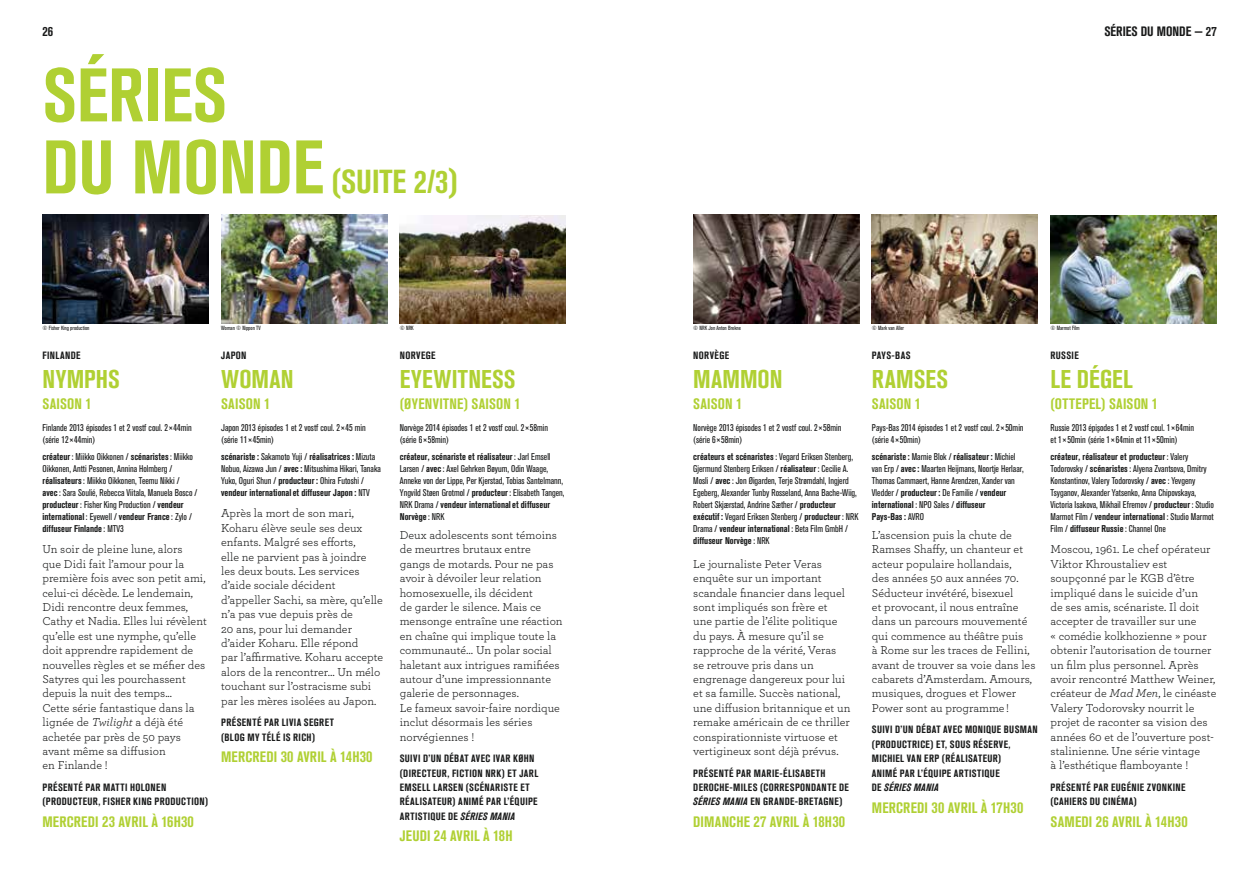
<style>
.page{position:relative;width:1259px;height:893px;background:#fff}
.page>*{position:absolute;margin:0;border:0;box-sizing:border-box;transform-origin:0 0}
.t1{font:700 condensed 75px/72px "Akzidenz Grotesk BQ";color:#b0d033}
.t2{font:700 condensed 33px "Akzidenz Grotesk BQ";color:#b0d033}
.t3{font:700 condensed 25.5px "Akzidenz Grotesk MG";letter-spacing:.01em;color:#b0d033}
.t4{font:700 condensed 15px "Akzidenz Grotesk MG";letter-spacing:.015em;color:#b0d033}
.t5{font:700 condensed 13.5px "Akzidenz Grotesk BQ";color:#181919}
.t6{font:12px/14.4px "Archer";color:#181919}
.t7{font:700 condensed 10.5px/14.4px "Akzidenz Grotesk MG";letter-spacing:.035em;color:#181919}
.t8{font:italic 700 condensed 10.5px "Akzidenz Grotesk BQ";letter-spacing:.025em;color:#181919}
.t9{font:condensed 9.75px/12px "Akzidenz Grotesk BQ";color:#181919}
.t10{font:condensed 6px "Akzidenz Grotesk BQ";color:#181919}
.s1{font-weight:700}
.s2{font-style:italic}
.s3{font-family:"Akzidenz Grotesk BQ";font-style:italic}
.s4{font-family:"Akzidenz Grotesk MG";font-style:normal}
</style>
<div class="page">
<img style="left:400px;top:215px;width:166px;height:108px">
<img style="left:43px;top:215px;width:165px;height:108px">
<img style="left:693px;top:215px;width:166px;height:108px">
<img style="left:221px;top:215px;width:166px;height:108px">
<img style="left:872px;top:215px;width:165px;height:108px">
<img style="left:1050px;top:215px;width:166px;height:108px">
<p class="t5" style="left:43px;top:24px;width:12px">26</p>
<p class="t5" style="left:1104px;top:24px;width:114px">SÉRIES DU MONDE — 27</p>
<h1 class="t1" style="left:43px;top:59px;width:283px">SÉRIES<br>DU MONDE</h1>
<h2 class="t2" style="left:331px;top:163px;width:128px">(SUITE 2/3)</h2>
<p class="t10" style="left:43px;top:325px;width:48px">© Fisher King production</p>
<p class="t10" style="left:221px;top:325px;width:41px">Woman © Nippon TV</p>
<p class="t10" style="left:400px;top:325px;width:15px">© NRK</p>
<p class="t10" style="left:693px;top:325px;width:49px">© NRK Jon Anton Brekne</p>
<p class="t10" style="left:872px;top:325px;width:34px">© Mark van Aller</p>
<p class="t7" style="left:43px;top:348px;width:39px">FINLANDE</p>
<h3 class="t3" style="left:43px;top:364px;width:79px">NYMPHS</h3>
<p class="t4" style="left:43px;top:396px;width:51px">SAISON 1</p>
<p class="t9" style="left:43px;top:422px;width:151px">Finlande 2013 épisodes 1 et 2 vostf coul. 2×44min (série 12×44min)</p>
<p class="t9" style="left:43px;top:451px;width:156px"><span class="s1">créateur</span>: Miikko Oikkonen / <span class="s1">scénaristes</span>: Miikko Oikkonen, Antti Pesonen, Annina Holmberg / <span class="s1">réalisateurs</span>: Miikko Oikkonen, Teemu Nikki / <span class="s1">avec</span>: Sara Soulié, Rebecca Viitala, Manuela Bosco / <span class="s1">producteur</span>: Fisher King Production / <span class="s1">vendeur international</span> : Eyewell / <span class="s1">vendeur France</span>: Zylo / <span class="s1">diffuseur Finlande</span>: MTV3</p>
<p class="t6" style="left:43px;top:542px;width:166px">Un soir de pleine lune, alors<br>que Didi fait l’amour pour la première fois avec son petit ami, celui-ci décède. Le lendemain,<br>Didi rencontre deux femmes,<br>Cathy et Nadia. Elles lui révèlent qu’elle est une nymphe, qu’elle doit apprendre rapidement de nouvelles règles et se méfier des<br>Satyres qui les pourchassent depuis la nuit des temps...<br>Cette série fantastique dans la lignée de <span class="s2">Twilight</span> a déjà été achetée par près de 50 pays avant même sa diffusion<br>en Finlande !</p>
<p class="t7" style="left:43px;top:780px;width:167px">PRÉSENTÉ PAR MATTI HOLONEN (PRODUCTEUR, FISHER KING PRODUCTION)</p>
<p class="t4" style="left:43px;top:813px;width:153px">MERCREDI 23 AVRIL À 16H30</p>
<p class="t7" style="left:221px;top:348px;width:27px">JAPON</p>
<h3 class="t3" style="left:221px;top:364px;width:74px">WOMAN</h3>
<p class="t4" style="left:221px;top:396px;width:51px">SAISON 1</p>
<p class="t9" style="left:221px;top:422px;width:146px">Japon 2013 épisodes 1 et 2 vostf coul. 2×45 min (série 11×45min)</p>
<p class="t9" style="left:221px;top:451px;width:161px"><span class="s1">scénariste:</span> Sakamoto Yuji / <span class="s1">réalisatrices:</span> Mizuta Nobuo, Aizawa Jun / <span class="s1">avec:</span> Mitsushima Hikari, Tanaka Yuko, Oguri Shun / <span class="s1">producteur:</span> Ohira Futoshi / <span class="s1">vendeur internationalet diffuseur Japon :</span> NTV</p>
<p class="t6" style="left:221px;top:506px;width:164px">Après la mort de son mari,<br>Koharu élève seule ses deux enfants. Malgré ses efforts,<br>elle ne parvient pas à joindre les deux bouts. Les services d’aide sociale décident d’appeller Sachi, sa mère, qu’elle n’a pas vue depuis près de<br>20 ans, pour lui demander d’aider Koharu. Elle répond<br>par l’affirmative. Koharu accepte alors de la rencontrer… Un mélo touchant sur l’ostracisme subi par les mères isolées au Japon.</p>
<p class="t7" style="left:221px;top:715px;width:114px">PRÉSENTÉ PAR LIVIA SEGRET (BLOG MY TÉLÉ IS RICH)</p>
<p class="t4" style="left:221px;top:748px;width:153px">MERCREDI 30 AVRIL À 14H30</p>
<p class="t7" style="left:400px;top:348px;width:37px">NORVEGE</p>
<h3 class="t3" style="left:400px;top:364px;width:117px">EYEWITNESS</h3>
<p class="t4" style="left:400px;top:396px;width:122px">(ØYENVITNE) SAISON 1</p>
<p class="t9" style="left:400px;top:422px;width:150px">Norvège 2014 épisodes 1 et 2 vostf coul. 2×58min (série 6×58min)</p>
<p class="t9" style="left:400px;top:451px;width:166px"><span class="s1">créateur, scénariste et réalisateur</span>: Jarl Emsell Larsen / <span class="s1">avec</span>: Axel Gehrken Bøyum, Odin Waage, Anneke von der Lippe, Per Kjerstad, Tobias Santelmann, Yngvild Støen Grotmol / <span class="s1">producteur</span>: Elisabeth Tangen, NRK Drama / <span class="s1">vendeur internationalet diffuseur Norvège</span>: NRK</p>
<p class="t6" style="left:400px;top:527px;width:164px">Deux adolescents sont témoins de meurtres brutaux entre gangs de motards. Pour ne pas avoir à dévoiler leur relation homosexuelle, ils décident<br>de garder le silence. Mais ce mensonge entraîne une réaction en chaîne qui implique toute la communauté… Un polar social haletant aux intrigues ramifiées autour d’une impressionnante galerie de personnages.<br>Le fameux savoir-faire nordique inclut désormais les séries norvégiennes !</p>
<p class="t7" style="left:400px;top:751px;width:140px">SUIVI D’UN DÉBAT AVEC IVAR KØHN (DIRECTEUR, FICTION NRK) ET JARL<br>EMSELL LARSEN (SCÉNARISTE ET<br>RÉALISATEUR) ANIMÉ PAR L’ÉQUIPE<br>ARTISTIQUE DE <span class="s3">SÉRIES MANIA</span></p>
<p class="t4" style="left:400px;top:828px;width:114px">JEUDI 24 AVRIL À 18H</p>
<p class="t7" style="left:693px;top:348px;width:37px">NORVÈGE</p>
<h3 class="t3" style="left:693px;top:364px;width:91px">MAMMON</h3>
<p class="t4" style="left:693px;top:396px;width:51px">SAISON 1</p>
<p class="t9" style="left:693px;top:422px;width:150px">Norvège 2013 épisodes 1 et 2 vostf coul. 2×58min (série 6×58min)</p>
<p class="t9" style="left:693px;top:451px;width:167px"><span class="s1">créateurs et scénaristes</span>: Vegard Eriksen Stenberg, Gjermund Stenberg Eriksen / <span class="s1">réalisateur</span>: Cecilie A.<br>Mosli / <span class="s1">avec</span>: Jon Øigarden, Terje Strømdahl, Ingjerd Egeberg, Alexander Tunby Rosseland, Anna Bache-Wiig, Robert Skjærstad, Andrine Sæther / <span class="s1">producteur exécutif:</span> Vegard Eriksen Stenberg / <span class="s1">producteur</span>: NRK Drama / <span class="s1">vendeur international</span> : Beta Film GmbH / <span class="s1">diffuseur Norvège</span>: NRK</p>
<p class="t6" style="left:693px;top:556px;width:159px">Le journaliste Peter Veras enquête sur un important scandale financier dans lequel sont impliqués son frère et<br>une partie de l’élite politique du pays. À mesure qu’il se rapproche de la vérité, Veras<br>se retrouve pris dans un engrenage dangereux pour lui et sa famille. Succès national, une diffusion britannique et un remake américain de ce thriller conspirationniste virtuose et vertigineux sont déjà prévus.</p>
<p class="t7" style="left:693px;top:766px;width:157px">PRÉSENTÉ PAR MARIE-ÉLISABETH<br>DEROCHE-MILES (CORRESPONDANTE DE<br><span class="s3">SÉRIES MANIA</span> EN GRANDE-BRETAGNE)</p>
<p class="t4" style="left:693px;top:813px;width:153px">DIMANCHE 27 AVRIL À 18H30</p>
<p class="t7" style="left:872px;top:348px;width:40px">PAYS-BAS</p>
<h3 class="t3" style="left:872px;top:364px;width:78px">RAMSES</h3>
<p class="t4" style="left:872px;top:396px;width:51px">SAISON 1</p>
<p class="t9" style="left:872px;top:422px;width:153px">Pays-Bas 2014 épisodes 1 et 2 vostf coul. 2×50min (série 4×50min)</p>
<p class="t9" style="left:872px;top:451px;width:153px"><span class="s1">scénariste:</span> Marnie Blok / <span class="s1">réalisateur:</span> Michiel van Erp / <span class="s1">avec:</span> Maarten Heijmans, Noortje Herlaar, Thomas Cammaert, Hanne Arendzen, Xander van Vledder / <span class="s1">producteur:</span> De Familie / <span class="s1">vendeur international</span> : NPO Sales / <span class="s1">diffuseur<br>Pays-Bas:</span> AVRO</p>
<p class="t6" style="left:872px;top:527px;width:165px">L’ascension puis la chute de<br>Ramses Shaffy, un chanteur et acteur populaire hollandais,<br>des années 50 aux années 70.<br>Séducteur invétéré, bisexuel<br>et provocant, il nous entraîne dans un parcours mouvementé qui commence au théâtre puis<br>à Rome sur les traces de Fellini, avant de trouver sa voie dans les cabarets d’Amsterdam. Amours, musiques, drogues et Flower<br>Power sont au programme !</p>
<p class="t7" style="left:872px;top:723px;width:167px">SUIVI D’UN DÉBAT AVEC MONIQUE BUSMAN (PRODUCTRICE) ET, SOUS RÉSERVE,<br>MICHIEL VAN ERP (RÉALISATEUR)<br>ANIMÉ PAR L’ÉQUIPE ARTISTIQUE</p>
<p class="t8" style="left:872px;top:781px;width:68px"><span class="s4">DE</span> SÉRIES MANIA</p>
<p class="t4" style="left:872px;top:799px;width:153px">MERCREDI 30 AVRIL À 17H30</p>
<p class="t10" style="left:1050px;top:325px;width:31px">© Marmot Film</p>
<p class="t7" style="left:1050px;top:348px;width:30px">RUSSIE</p>
<h3 class="t3" style="left:1050px;top:364px;width:84px">LE DÉGEL</h3>
<p class="t4" style="left:1050px;top:396px;width:109px">(OTTEPEL) SAISON 1</p>
<p class="t9" style="left:1050px;top:422px;width:145px">Russie 2013 épisodes 1 et 2 vostf coul. 1×64min et 1×50min (série 1×64min et 11×50min)</p>
<p class="t9" style="left:1050px;top:451px;width:165px"><span class="s1">créateur, réalisateur et producteur</span>: Valery Todorovsky / <span class="s1">scénaristes</span>: Alyena Zvantsova, Dmitry Konstantinov, Valery Todorovsky / <span class="s1">avec</span>: Yevgeny Tsyganov, Alexander Yatsenko, Anna Chipovskaya, Victoria Isakova, Mikhail Efremov / <span class="s1">producteur</span>: Studio Marmot Film / <span class="s1">vendeur international</span> : Studio Marmot Film / <span class="s1">diffuseur Russie</span>: Channel One</p>
<p class="t6" style="left:1050px;top:542px;width:167px">Moscou, 1961. Le chef opérateur<br>Viktor Khroustaliev est soupçonné par le KGB d’être impliqué dans le suicide d’un<br>de ses amis, scénariste. Il doit accepter de travailler sur une<br>« comédie kolkhozienne » pour obtenir l’autorisation de tourner un film plus personnel. Après avoir rencontré Matthew Weiner, créateur de <span class="s2">Mad Men</span>, le cinéaste<br>Valery Todorovsky nourrit le projet de raconter sa vision des années 60 et de l’ouverture post&shy;stalinienne. Une série vintage<br>à l’esthétique flamboyante !</p>
<p class="t7" style="left:1050px;top:780px;width:136px">PRÉSENTÉ PAR EUGÉNIE ZVONKINE (CAHIERS DU CINÉMA)</p>
<p class="t4" style="left:1050px;top:813px;width:139px">SAMEDI 26 AVRIL À 14H30</p>
</div>
